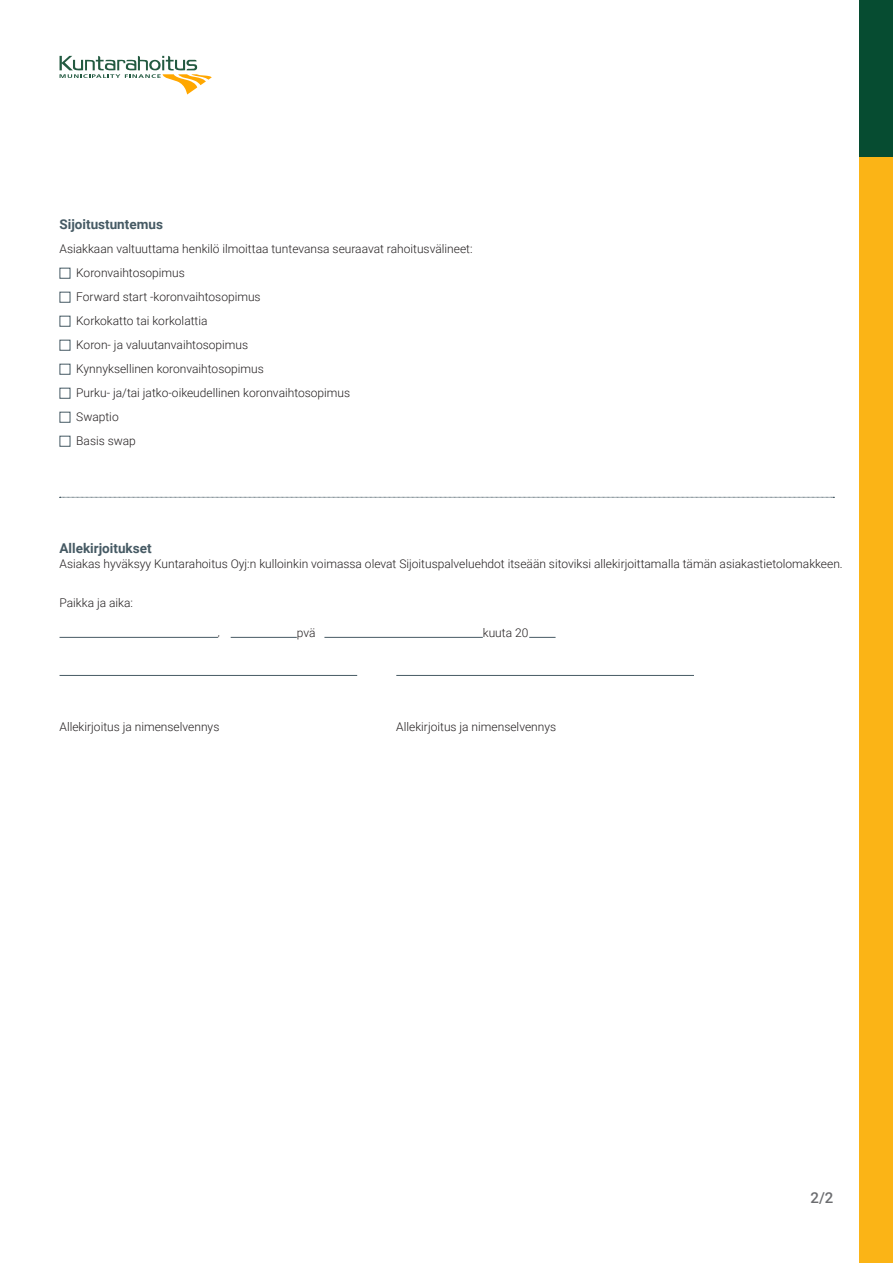
<style>
.page{position:relative;width:893px;height:1263px;background:#fff}
.page>*{position:absolute;margin:0;border:0;box-sizing:border-box;transform-origin:0 0}
.t1{font:500 15px "Roboto";color:#6c6d70}
.t2{font:700 13.5px "Roboto";color:#465a64}
.t3{font:300 12px "Roboto";color:#231f20}
.t4{font:300 10.5px "Roboto";color:#231f20}
</style>
<div class="page">
<div style="left:60px;top:268px;width:10px;height:11px;background:#fff;border:1px solid #465a64"></div>
<div style="left:60px;top:292px;width:10px;height:11px;background:#fff;border:1px solid #465a64"></div>
<div style="left:60px;top:316px;width:10px;height:11px;background:#fff;border:1px solid #465a64"></div>
<div style="left:60px;top:340px;width:10px;height:11px;background:#fff;border:1px solid #465a64"></div>
<div style="left:60px;top:364px;width:10px;height:11px;background:#fff;border:1px solid #465a64"></div>
<div style="left:60px;top:388px;width:10px;height:11px;background:#fff;border:1px solid #465a64"></div>
<div style="left:60px;top:412px;width:10px;height:11px;background:#fff;border:1px solid #465a64"></div>
<div style="left:60px;top:436px;width:10px;height:11px;background:#fff;border:1px solid #465a64"></div>
<svg style="left:529px;top:637px;width:27px;height:1px"></svg>
<hr style="left:60px;top:637px;width:158px;height:1px;background:#465a64">
<hr style="left:231px;top:637px;width:66px;height:1px;background:#465a64">
<hr style="left:324px;top:637px;width:159px;height:1px;background:#465a64">
<hr style="left:60px;top:675px;width:297px;height:1px;background:#465a64">
<hr style="left:396px;top:675px;width:298px;height:1px;background:#465a64">
<div style="left:860px;top:0;width:33px;height:159px;background:#064c31"></div>
<div style="left:860px;top:158px;width:33px;height:1105px;background:#fbb416"></div>
<svg style="left:60px;top:56px;width:152px;height:39px"></svg>
<svg style="left:60px;top:497px;width:774px;height:1px"></svg>
<p class="t2" style="left:60px;top:215px;width:105px">Sijoitustuntemus</p>
<p class="t3" style="left:60px;top:240px;width:415px">Asiakkaan valtuuttama henkilö ilmoittaa tuntevansa seuraavat rahoitusvälineet:</p>
<p class="t3" style="left:76px;top:264px;width:110px">Koronvaihtosopimus</p>
<p class="t3" style="left:76px;top:288px;width:186px">Forward start -koronvaihtosopimus</p>
<p class="t3" style="left:76px;top:312px;width:133px">Korkokatto tai korkolattia</p>
<p class="t3" style="left:76px;top:336px;width:173px">Koron- ja valuutanvaihtosopimus</p>
<p class="t3" style="left:76px;top:360px;width:189px">Kynnyksellinen koronvaihtosopimus</p>
<p class="t3" style="left:76px;top:384px;width:276px">Purku- ja/tai jatko-oikeudellinen koronvaihtosopimus</p>
<p class="t3" style="left:76px;top:408px;width:44px">Swaptio</p>
<p class="t3" style="left:76px;top:432px;width:61px">Basis swap</p>
<p class="t2" style="left:60px;top:539px;width:94px">Allekirjoitukset</p>
<p class="t3" style="left:60px;top:555px;width:785px">Asiakas hyväksyy Kuntarahoitus Oyj:n kulloinkin voimassa olevat Sijoituspalveluehdot itseään sitoviksi allekirjoittamalla tämän asiakastietolomakkeen.</p>
<p class="t3" style="left:60px;top:594px;width:75px">Paikka ja aika:</p>
<p class="t4" style="left:218px;top:625px;width:4px">,</p>
<p class="t3" style="left:297px;top:624px;width:20px">pvä</p>
<p class="t3" style="left:483px;top:624px;width:47px">kuuta 20</p>
<p class="t3" style="left:60px;top:718px;width:161px">Allekirjoitus ja nimenselvennys</p>
<p class="t3" style="left:396px;top:718px;width:161px">Allekirjoitus ja nimenselvennys</p>
<p class="t1" style="left:810px;top:1187px;width:24px">2/2</p>
</div>
